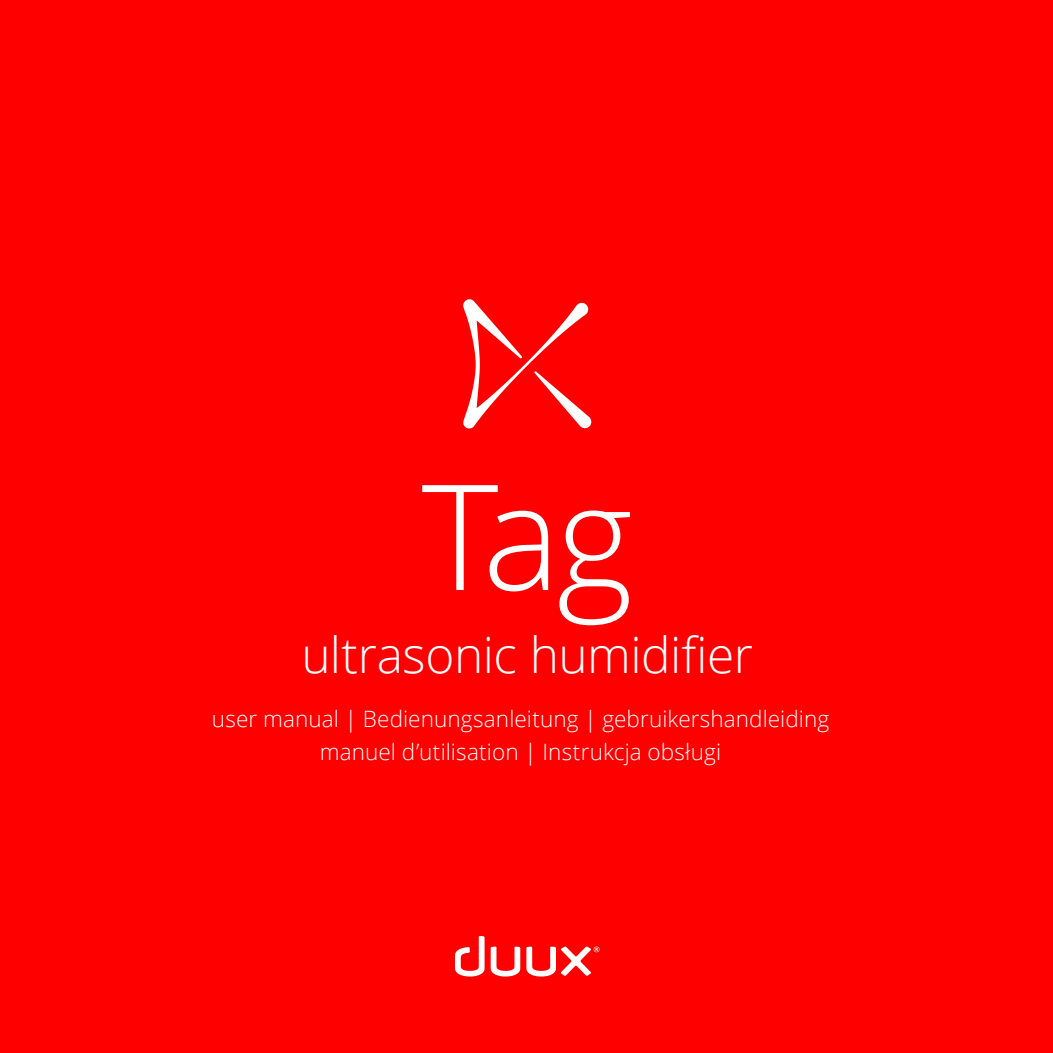
<style>
.page{position:relative;width:1053px;height:1053px;background:#fff}
.page>*{position:absolute;margin:0;border:0;box-sizing:border-box;transform-origin:0 0}
.t1{font:300 146.7px "Open Sans";color:#fff}
.t2{font:300 49.5px "Open Sans";letter-spacing:-.01em;color:#fff}
.t3{font:300 22.5px/33.8px "Open Sans";letter-spacing:.005em;color:#fff;text-align:center}
</style>
<div class="page">
<div style="left:0;top:0;width:1052px;height:1052px;background:#f00"></div>
<svg style="left:455px;top:936px;width:29px;height:40px"></svg>
<svg style="left:490px;top:946px;width:30px;height:30px"></svg>
<svg style="left:526px;top:946px;width:73px;height:30px"></svg>
<svg style="left:463px;top:299px;width:129px;height:130px"></svg>
<h1 class="t1" style="left:421px;top:478px;width:213px">Tag</h1>
<h2 class="t2" style="left:301px;top:621px;width:453px">ultrasonic humidifier</h2>
<p class="t3" style="left:212px;top:701px;width:618px">user manual | Bedienungsanleitung | gebruikershandleiding manuel d’utilisation | Instrukcja obsługi</p>
</div>
